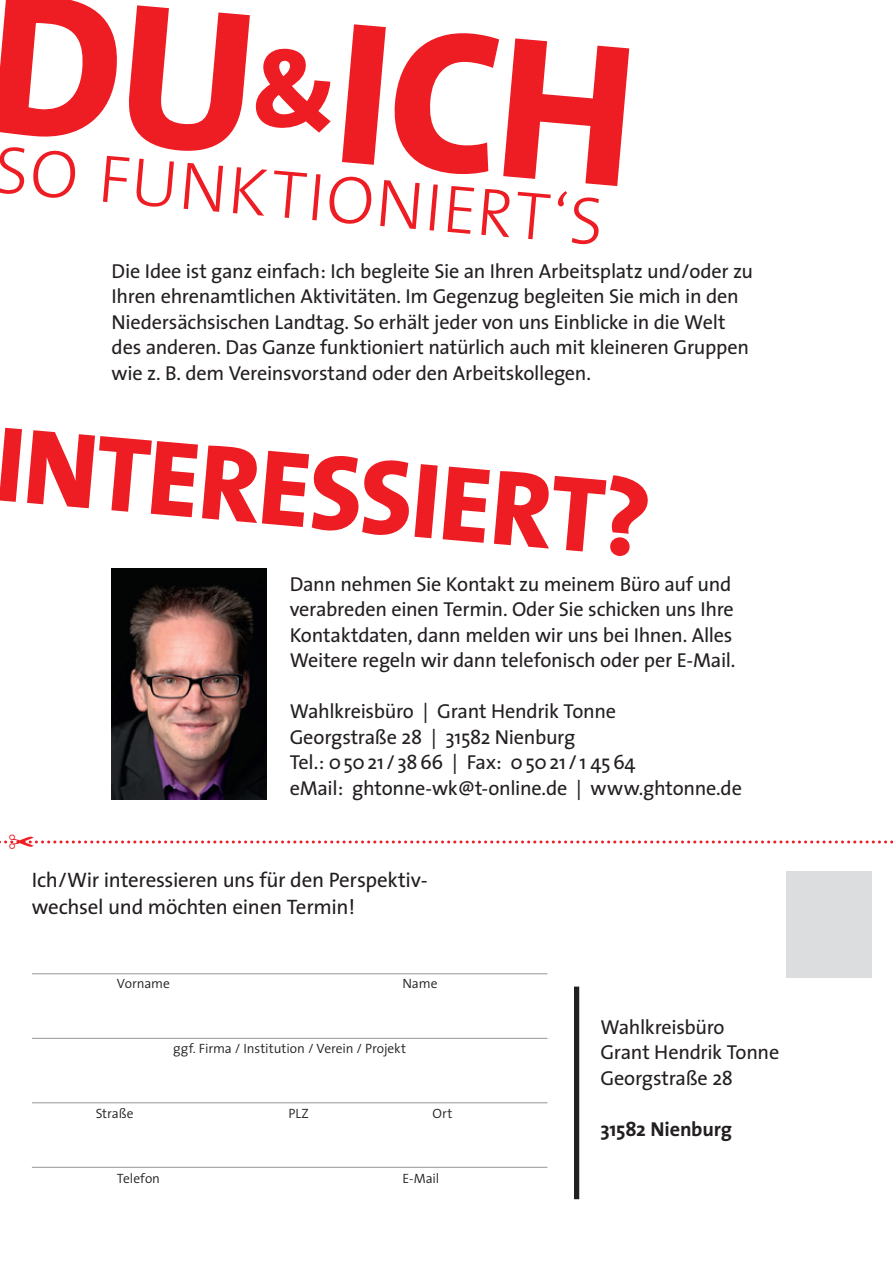
<style>
.page{position:relative;width:893px;height:1263px;background:#fff}
.page>*{position:absolute;margin:0;border:0;box-sizing:border-box;transform-origin:0 0}
.t1{font:800 204.75px "The Sans";color:#ee1d23}
.t2{font:800 108px "The Sans";color:#ee1d23}
.t3{font:300 68.25px "The Sans";color:#ee1d23}
.t4{font:21px/27px "The Sans";letter-spacing:-.015em;color:#231f20}
.t5{font:20.25px/25.5px "The Sans";letter-spacing:-.015em;color:#231f20}
.t6{font:700 20.25px "The Sans";letter-spacing:-.01em;color:#231f20}
.t7{font:300 13.5px "The Sans";letter-spacing:-.005em;color:#231f20}
.s1{font-size:105px}
</style>
<div class="page">
<img style="left:112px;top:568px;width:154px;height:231px">
<div style="left:787px;top:872px;width:85px;height:106px;background:#dcdddf"></div>
<div style="left:574px;top:986px;width:5px;height:213px;background:#231f20"></div>
<hr style="left:32px;top:973px;width:515px;height:1px;background:#939598">
<hr style="left:32px;top:1038px;width:515px;height:1px;background:#939598">
<hr style="left:32px;top:1102px;width:515px;height:1px;background:#939598">
<hr style="left:32px;top:1167px;width:515px;height:1px;background:#939598">
<svg style="left:0;top:840px;width:893px;height:4px"></svg>
<h1 class="t1" style="left:3px;top:-110px;width:651px;rotate:5deg">DU<span class="s1">&amp;</span>ICH</h1>
<h3 class="t3" style="left:0;top:113px;width:612px;rotate:5deg">SO FUNKTIONIERT‘S</h3>
<p class="t5" style="left:112px;top:257px;width:643px">Die Idee ist ganz einfach: Ich begleite Sie an Ihren Arbeitsplatz und/oder zu Ihren ehrenamtlichen Aktivitäten. Im Gegenzug begleiten Sie mich in den Niedersächsischen Landtag. So erhält jeder von uns Einblicke in die Welt des anderen. Das Ganze funktioniert natürlich auch mit kleineren Gruppen wie z. B. dem Vereinsvorstand oder den Arbeitskollegen.</p>
<h2 class="t2" style="left:4px;top:373px;width:658px;rotate:5deg">INTERESSIERT?</h2>
<p class="t5" style="left:290px;top:570px;width:447px">Dann nehmen Sie Kontakt zu meinem Büro auf und verabreden einen Termin. Oder Sie schicken uns Ihre Kontaktdaten, dann melden wir uns bei Ihnen. Alles Weitere regeln wir dann telefonisch oder per E-Mail.</p>
<p class="t5" style="left:290px;top:698px;width:454px">Wahlkreisbüro | Grant Hendrik Tonne<br>Georgstraße 28 | 31582 Nienburg<br>Tel.: 05021 / 3866 | Fax: 05021 / 1 4564<br>eMail: ghtonne-wk@t-online.de | www.ghtonne.de</p>
<p class="t4" style="left:32px;top:866px;width:395px">Ich/Wir interessieren uns für den Perspektiv&shy;wechsel und möchten einen Termin!</p>
<p class="t7" style="left:117px;top:973px;width:55px">Vorname</p>
<p class="t7" style="left:402px;top:973px;width:37px">Name</p>
<p class="t7" style="left:173px;top:1037px;width:235px">ggf. Firma / Institution / Verein / Projekt</p>
<p class="t7" style="left:96px;top:1102px;width:39px">Straße</p>
<p class="t7" style="left:288px;top:1102px;width:22px">PLZ</p>
<p class="t7" style="left:432px;top:1102px;width:21px">Ort</p>
<p class="t7" style="left:117px;top:1167px;width:45px">Telefon</p>
<p class="t7" style="left:402px;top:1167px;width:38px">E-Mail</p>
<p class="t5" style="left:600px;top:1013px;width:180px">Wahlkreisbüro<br>Grant Hendrik Tonne<br>Georgstraße 28</p>
<p class="t6" style="left:600px;top:1112px;width:133px">31582 Nienburg</p>
</div>
